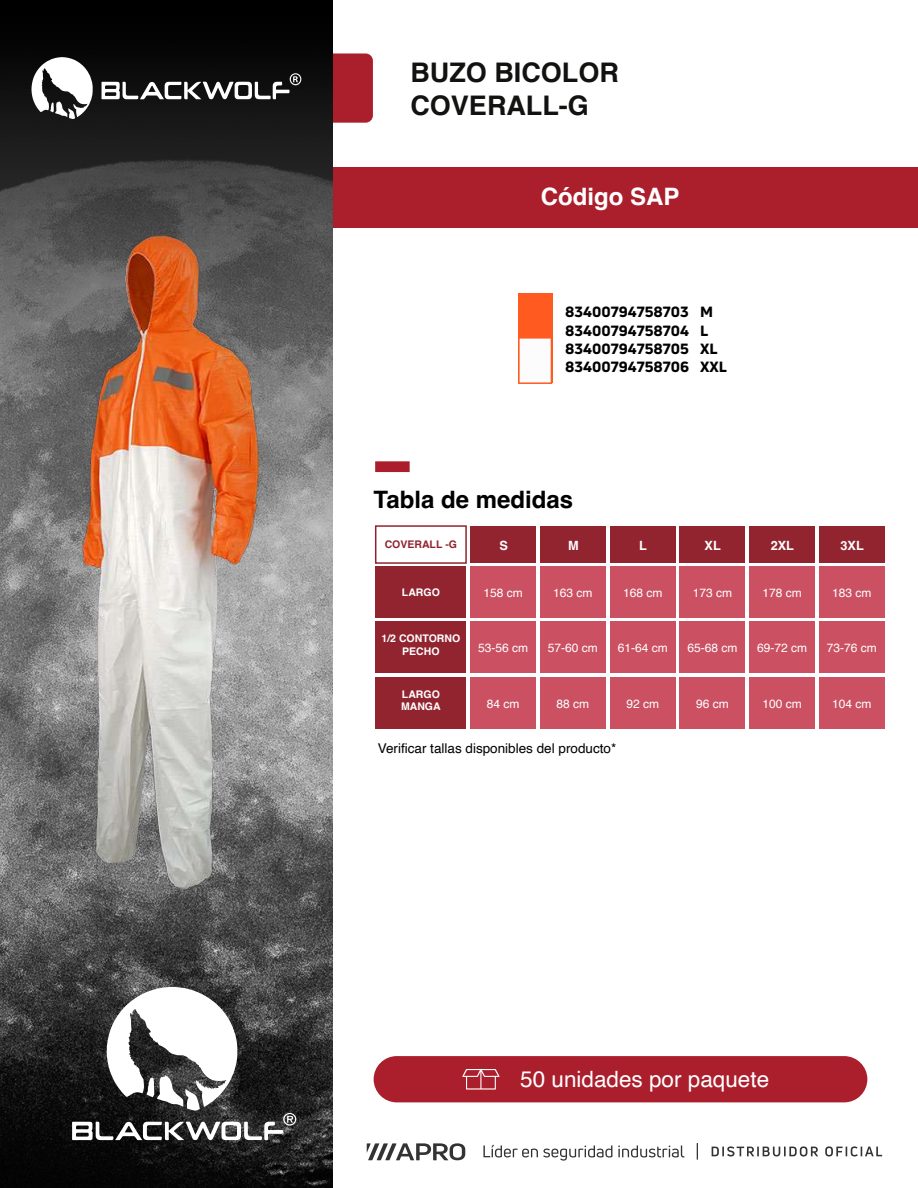
<style>
.page{position:relative;width:918px;height:1188px;background:#fff}
.page>*{position:absolute;margin:0;border:0;box-sizing:border-box;transform-origin:0 0}
.t1{font:700 27px/32.5px "Helvetica";color:#121211}
.t2{font:700 24px "Helvetica";color:#000}
.t3{font:700 24px "Helvetica";color:#fff}
.t4{font:22.5px "Helvetica";color:#fff}
.t5{font:800 14.55px/18.5px "Uni Neue";color:#000}
.t6{font:13.5px "Helvetica";color:#000}
.t7{font:700 12.75px "Helvetica";color:#fff}
.t8{font:12px "Helvetica";color:#fff}
.t9{font:700 10.5px/12.6px "Helvetica";color:#fff;text-align:center}
.t10{font:700 10.5px "Helvetica";color:#922430}
</style>
<div class="page">
<div style="left:320px;top:167px;width:598px;height:61px;background:#ab1f2d"></div>
<div style="left:333px;top:53px;width:40px;height:70px;background:#ab1f2d"></div>
<img style="left:0;top:977px;width:333px;height:211px">
<svg style="left:0;top:0;width:333px;height:977px;background:#575757"></svg>
<svg style="left:31px;top:57px;width:62px;height:62px"></svg>
<svg style="left:101px;top:73px;width:200px;height:27px"></svg>
<svg style="left:367px;top:1143px;width:98px;height:17px"></svg>
<svg style="left:483px;top:1145px;width:129px;height:16px"></svg>
<svg style="left:618px;top:1145px;width:66px;height:12px"></svg>
<svg style="left:697px;top:1143px;width:1px;height:17px"></svg>
<svg style="left:712px;top:1146px;width:106px;height:11px"></svg>
<svg style="left:825px;top:1146px;width:57px;height:11px"></svg>
<div style="left:374px;top:1056px;width:493px;height:46px;background:#ab1f2d;border-radius:23px"></div>
<svg style="left:462px;top:1069px;width:38px;height:21px"></svg>
<svg style="left:72px;top:987px;width:224px;height:154px"></svg>
<div style="left:518px;top:293px;width:34px;height:90px;background:#ff5a1f"></div>
<svg style="left:518px;top:338px;width:34px;height:46px;background:#fce7df"></svg>
<img style="left:82px;top:236px;width:177px;height:652px">
<div style="left:375px;top:525px;width:92px;height:39px;border:2px solid #922430"></div>
<div style="left:471px;top:526px;width:65px;height:37px;background:#922430"></div>
<div style="left:375px;top:461px;width:35px;height:11px;background:#ab1f2d"></div>
<div style="left:376px;top:567px;width:90px;height:51px;background:#922430"></div>
<div style="left:471px;top:567px;width:65px;height:51px;background:#ca5062"></div>
<div style="left:376px;top:622px;width:90px;height:51px;background:#922430"></div>
<div style="left:471px;top:622px;width:65px;height:51px;background:#ca5062"></div>
<div style="left:376px;top:677px;width:90px;height:52px;background:#922430"></div>
<div style="left:471px;top:677px;width:65px;height:52px;background:#ca5062"></div>
<div style="left:540px;top:526px;width:65px;height:37px;background:#922430"></div>
<div style="left:540px;top:567px;width:65px;height:51px;background:#ca5062"></div>
<div style="left:540px;top:622px;width:65px;height:51px;background:#ca5062"></div>
<div style="left:540px;top:677px;width:65px;height:52px;background:#ca5062"></div>
<div style="left:610px;top:526px;width:65px;height:37px;background:#922430"></div>
<div style="left:610px;top:567px;width:65px;height:51px;background:#ca5062"></div>
<div style="left:610px;top:622px;width:65px;height:51px;background:#ca5062"></div>
<div style="left:610px;top:677px;width:65px;height:52px;background:#ca5062"></div>
<div style="left:680px;top:526px;width:65px;height:37px;background:#922430"></div>
<div style="left:680px;top:567px;width:65px;height:51px;background:#ca5062"></div>
<div style="left:680px;top:622px;width:65px;height:51px;background:#ca5062"></div>
<div style="left:680px;top:677px;width:65px;height:52px;background:#ca5062"></div>
<div style="left:750px;top:526px;width:65px;height:37px;background:#922430"></div>
<div style="left:750px;top:567px;width:65px;height:51px;background:#ca5062"></div>
<div style="left:750px;top:622px;width:65px;height:51px;background:#ca5062"></div>
<div style="left:750px;top:677px;width:65px;height:52px;background:#ca5062"></div>
<div style="left:819px;top:526px;width:65px;height:37px;background:#922430"></div>
<div style="left:819px;top:567px;width:65px;height:51px;background:#ca5062"></div>
<div style="left:819px;top:622px;width:65px;height:51px;background:#ca5062"></div>
<div style="left:819px;top:677px;width:65px;height:52px;background:#ca5062"></div>
<h1 class="t1" style="left:410px;top:59px;width:210px">BUZO BICOLOR<br>COVERALL-G</h1>
<h2 class="t3" style="left:541px;top:182px;width:140px">Código SAP</h2>
<p class="t5" style="left:565px;top:302px;width:163px">83400794758703 M<br>83400794758704 L<br>83400794758705 XL<br>83400794758706 XXL</p>
<h2 class="t2" style="left:374px;top:485px;width:201px">Tabla de medidas</h2>
<p class="t10" style="left:385px;top:538px;width:74px">COVERALL -G</p>
<p class="t7" style="left:499px;top:538px;width:10px">S</p>
<p class="t9" style="left:402px;top:587px;width:39px">LARGO</p>
<p class="t8" style="left:484px;top:583px;width:41px">158 cm</p>
<p class="t9" style="left:382px;top:633px;width:80px">1/2 CONTORNO<br>PECHO</p>
<p class="t8" style="left:478px;top:638px;width:52px">53-56 cm</p>
<p class="t9" style="left:401px;top:689px;width:41px;text-align:left">LARGO<br>MANGA</p>
<p class="t8" style="left:487px;top:694px;width:34px">84 cm</p>
<p class="t7" style="left:568px;top:538px;width:12px">M</p>
<p class="t8" style="left:553px;top:583px;width:41px">163 cm</p>
<p class="t8" style="left:548px;top:638px;width:52px">57-60 cm</p>
<p class="t8" style="left:557px;top:694px;width:34px">88 cm</p>
<p class="t7" style="left:639px;top:538px;width:9px">L</p>
<p class="t8" style="left:623px;top:583px;width:41px">168 cm</p>
<p class="t8" style="left:618px;top:638px;width:52px">61-64 cm</p>
<p class="t8" style="left:626px;top:694px;width:34px">92 cm</p>
<p class="t7" style="left:705px;top:538px;width:18px">XL</p>
<p class="t8" style="left:693px;top:583px;width:41px">173 cm</p>
<p class="t7" style="left:771px;top:538px;width:25px">2XL</p>
<p class="t8" style="left:762px;top:583px;width:41px">178 cm</p>
<p class="t7" style="left:840px;top:538px;width:25px">3XL</p>
<p class="t8" style="left:832px;top:583px;width:41px">183 cm</p>
<p class="t8" style="left:687px;top:638px;width:52px">65-68 cm</p>
<p class="t8" style="left:757px;top:638px;width:52px">69-72 cm</p>
<p class="t8" style="left:827px;top:638px;width:52px">73-76 cm</p>
<p class="t8" style="left:696px;top:694px;width:34px">96 cm</p>
<p class="t8" style="left:762px;top:694px;width:41px">100 cm</p>
<p class="t8" style="left:832px;top:694px;width:41px">104 cm</p>
<p class="t6" style="left:378px;top:738px;width:240px">Verificar tallas disponibles del producto*</p>
<h3 class="t4" style="left:520px;top:1061px;width:250px">50 unidades por paquete</h3>
</div>
